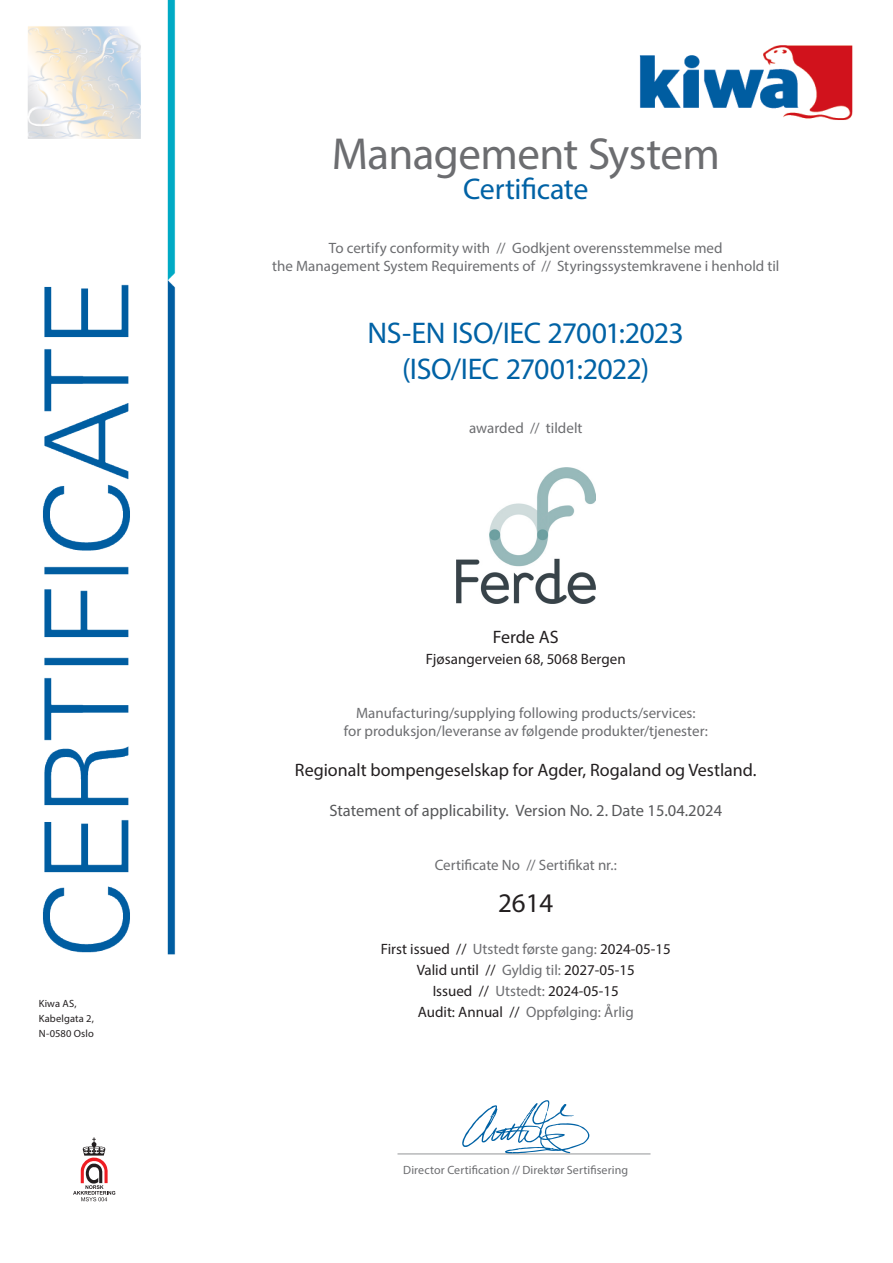
<style>
.page{position:relative;width:893px;height:1263px;background:#fff}
.page>*{position:absolute;margin:0;border:0;box-sizing:border-box;transform-origin:0 0}
.certificate_title{font:45px "Myriad Pro";letter-spacing:-.015em;color:#6c6d70}
.certificate{font:30px "Myriad Pro";letter-spacing:-.015em;color:#0062a5}
.t1{font:27px "Myriad Pro";color:#231f20}
.explanation_text{font:18px "Myriad Pro";color:#231f20}
.t2{font:16.5px "Myriad Pro";color:#57585a}
.explanation_text-2{font:15px "Myriad Pro";color:#6c6d70}
.explanation_text-3{font:15px "Myriad Pro";color:#231f20}
.t3{font:12px "Myriad Pro";letter-spacing:.01em;color:#6c6d70}
.t4{font:10.5px/15px "Myriad Pro";letter-spacing:.015em;color:#231f20}
.s1{color:#6c6d70}
.s2{color:#231f20}
</style>
<div class="page">
<img style="left:28px;top:0;width:825px;height:1202px">
<hr style="left:397px;top:1153px;width:253px;height:1px;background:#939598">
<img style="left:456px;top:468px;width:139px;height:136px">
<svg style="left:462px;top:1100px;width:127px;height:53px"></svg>
<p class="t4" style="left:39px;top:995px;width:57px">Kiwa AS,<br>Kabelgata 2,<br>N-0580 Oslo</p>
<p class="certificate_title" style="left:332px;top:127px;width:390px">Management System</p>
<p class="certificate" style="left:463px;top:171px;width:127px">Certificate</p>
<p class="explanation_text-2" style="left:329px;top:239px;width:395px">To certify conformity with // Godkjent overensstemmelse med</p>
<p class="explanation_text-2" style="left:272px;top:257px;width:509px">the Management System Requirements of // Styringssystemkravene i henhold til</p>
<p class="certificate" style="left:368px;top:315px;width:318px">NS-EN ISO/IEC 27001:2023</p>
<p class="certificate" style="left:402px;top:351px;width:249px">(ISO/IEC 27001:2022)</p>
<p class="explanation_text-2" style="left:469px;top:419px;width:115px">awarded // tildelt</p>
<p class="explanation_text" style="left:493px;top:626px;width:67px">Ferde AS</p>
<p class="explanation_text-3" style="left:426px;top:650px;width:201px">Fjøsangerveien 68, 5068 Bergen</p>
<p class="explanation_text-2" style="left:356px;top:704px;width:341px">Manufacturing/supplying following products/services:</p>
<p class="explanation_text-2" style="left:344px;top:722px;width:366px">for produksjon/leveranse av følgende produkter/tjenester:</p>
<p class="explanation_text" style="left:295px;top:759px;width:463px">Regionalt bompengeselskap for Agder, Rogaland og Vestland.</p>
<p class="t2" style="left:329px;top:800px;width:394px">Statement of applicability. Version No. 2. Date 15.04.2024</p>
<p class="explanation_text-2" style="left:435px;top:855px;width:184px">Certificate No // Sertifikat nr.:</p>
<p class="t1" style="left:498px;top:886px;width:57px">2614</p>
<p class="explanation_text-3" style="left:381px;top:939px;width:291px">First issued // <span class="s1">Utstedt første gang:</span> 2024-05-15</p>
<p class="explanation_text-3" style="left:417px;top:960px;width:220px">Valid until // <span class="s1">Gyldig til:</span> 2027-05-15</p>
<p class="explanation_text-3" style="left:433px;top:981px;width:188px">Issued // <span class="s1">Utstedt:</span> 2024-05-15</p>
<p class="explanation_text-2" style="left:418px;top:1002px;width:218px"><span class="s2">Audit: Annual //</span> Oppfølging: Årlig</p>
<p class="t3" style="left:403px;top:1163px;width:226px">Director Certification // Direktør Sertifisering</p>
</div>
